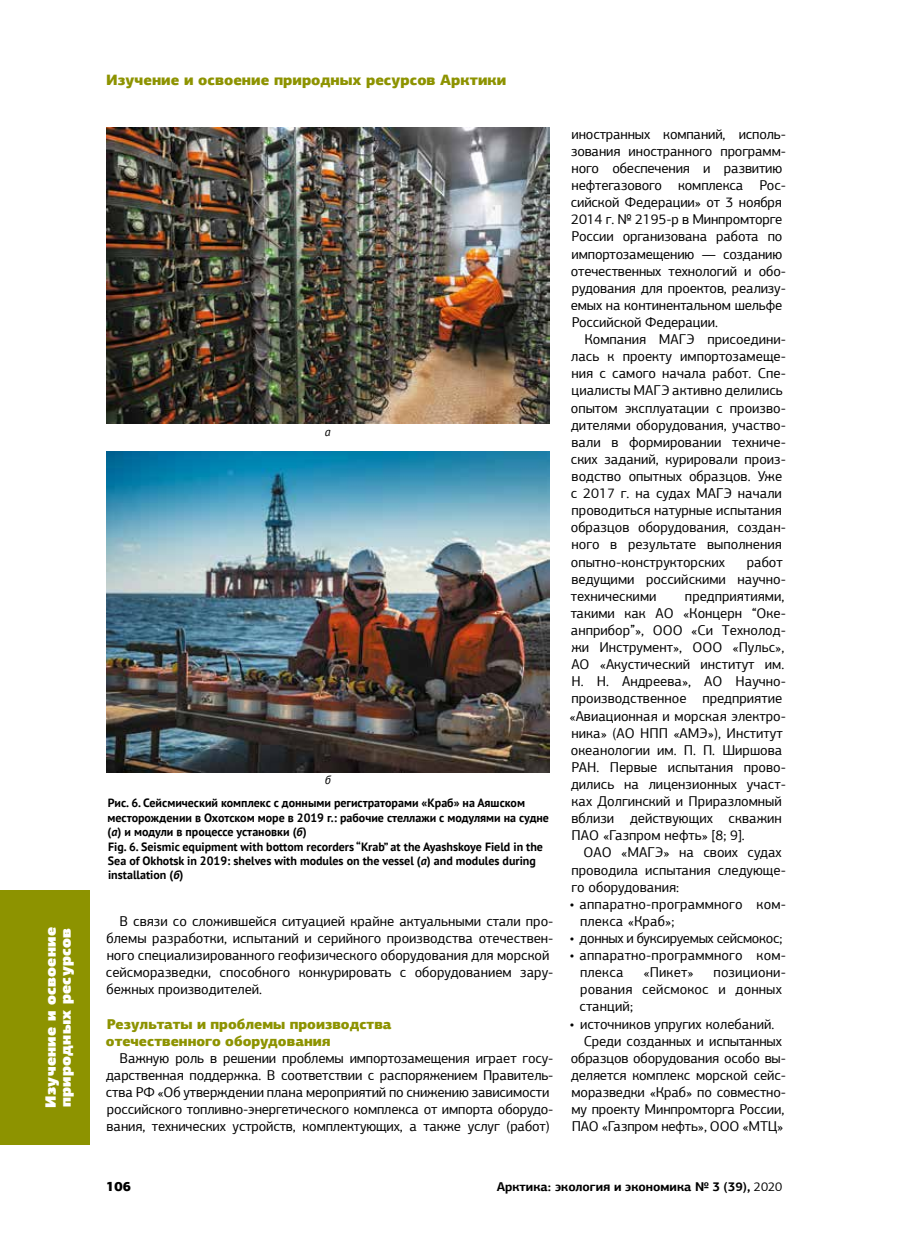
<style>
.page{position:relative;width:910px;height:1251px;background:#fff}
.page>*{position:absolute;margin:0;border:0;box-sizing:border-box;transform-origin:0 0}
.t1{font:900 15px "PF Agora Sans Pro";color:#8d9300}
.t2{font:900 15px/15px "PF Agora Sans Pro";letter-spacing:.02em;color:#fff}
.t3{font:14.25px/17.1px "PF Agora Sans Pro";color:#000}
.t4{font:900 14.25px/17.1px "PF Agora Sans Pro";color:#8d9300}
.t5{font:14.25px "PF Agora Sans Pro";letter-spacing:-.02em;color:#000}
.t6{font:900 13.5px "PF Agora Sans Pro";color:#000}
.t7{font:700 12.75px "PF Agora Sans Pro";color:#000}
.t8{font:700 12px/14.4px "PT Sans";color:#000}
.t9{font:italic 12px "PT Sans";color:#000}
.s1{font-style:italic}
.s2{font-weight:400}
</style>
<div class="page">
<div style="left:0;top:890px;width:89px;height:254px;background:#8d9300"></div>
<img style="left:106px;top:128px;width:444px;height:295px">
<img style="left:107px;top:451px;width:443px;height:321px">
<p class="t2" style="left:43px;top:1107px;width:182px;rotate:-90deg">Изучение и освоение природных ресурсов</p>
<p class="t1" style="left:106px;top:70px;width:402px">Изучение и освоение природных ресурсов Арктики</p>
<p class="t9" style="left:325px;top:424px;width:7px">а</p>
<p class="t9" style="left:325px;top:772px;width:7px">б</p>
<p class="t8" style="left:108px;top:795px;width:443px">Рис. 6. Сейсмический комплекс с донными регистраторами «Краб» на Аяшском месторождении в Охотском море в 2019 г.: рабочие стеллажи с модулями на судне (<span class="s1">а</span>) и модули в процессе установки (<span class="s1">б</span>)<br>Fig. 6. Seismic equipment with bottom recorders “Krab” at the Ayashskoye Field in the Sea of Okhotsk in 2019: shelves with modules on the vessel (<span class="s1">а</span>) and modules during installation (<span class="s1">б</span>)</p>
<p class="t3" style="left:106px;top:912px;width:449px;text-indent:14px">В связи со сложившейся ситуацией крайне актуальными стали про&shy;блемы разработки, испытаний и серийного производства отечествен&shy;ного специализированного геофизического оборудования для морской сейсморазведки, способного конкурировать с оборудованием зару&shy;бежных производителей.</p>
<p class="t4" style="left:106px;top:1014px;width:287px">Результаты и проблемы производства отечественного оборудования</p>
<p class="t3" style="left:106px;top:1049px;width:449px;text-indent:14px">Важную роль в решении проблемы импортозамещения играет госу&shy;дарственная поддержка. В соответствии с распоряжением Правитель&shy;ства РФ «Об утверждении плана мероприятий по снижению зависимости российского топливно-энергетического комплекса от импорта оборудо&shy;вания, технических устройств, комплектующих, а также услуг (работ)</p>
<p class="t3" style="left:571px;top:125px;width:217px">иностранных компаний, исполь&shy;зования иностранного программ&shy;ного обеспечения и развитию нефтегазового комплекса Рос&shy;сийской Федерации» от 3 ноября<br>2014 г. № 2195-р в Минпромторге<br>России организована работа по импортозамещению — созданию отечественных технологий и обо&shy;рудования для проектов, реализу&shy;емых на континентальном шельфе<br>Российской Федерации.</p>
<p class="t3" style="left:571px;top:330px;width:217px;text-indent:14px">Компания МАГЭ присоедини&shy;лась к проекту импортозамеще&shy;ния с самого начала работ. Спе&shy;циалисты МАГЭ активно делились опытом эксплуатации с произво&shy;дителями оборудования, участво&shy;вали в формировании техниче&shy;ских заданий, курировали произ&shy;водство опытных образцов. Уже с 2017 г. на судах МАГЭ начали проводиться натурные испытания образцов оборудования, создан&shy;ного в результате выполнения опытно-конструкторских</p>
<p class="t3" style="left:571px;top:553px;width:217px;text-indent:176px">работ ведущими российскими научно&shy;техническими</p>
<p class="t3" style="left:569px;top:587px;width:218px;text-indent:115px">предприятиями, такими как АО «Концерн “Оке&shy;анприбор”», ООО «Си Технолод&shy;жи Инструмент», ООО «Пульс»,<br>АО «Акустический институт им.<br>Н. Н. Андреева», АО Научно&shy;производственное предприятие «Авиационная и морская электро&shy;ника» (АО НПП «АМЭ»), Институт океанологии им. П. П. Ширшова<br>РАН. Первые испытания прово&shy;дились на лицензионных участ&shy;ках Долгинский и Приразломный вблизи действующих скважин<br>ПАО «Газпром нефть» [8; 9].</p>
<p class="t3" style="left:571px;top:843px;width:216px;text-indent:12px">ОАО «МАГЭ» на своих судах проводила испытания следующе&shy;го оборудования:</p>
<p class="t3" style="left:580px;top:895px;width:207px;text-indent:-10px">• аппаратно-программного ком&shy;плекса «Краб»;</p>
<p class="t5" style="left:570px;top:929px;width:214px">• донных и буксируемых сейсмокос;</p>
<p class="t3" style="left:580px;top:946px;width:207px;text-indent:-10px">• аппаратно-программного ком&shy;плекса</p>
<p class="t3" style="left:643px;top:963px;width:52px">«Пикет»</p>
<p class="t3" style="left:579px;top:963px;width:208px;text-indent:134px">позициони&shy;рования сейсмокос и донных станций;</p>
<p class="t3" style="left:570px;top:1014px;width:206px">• источников упругих колебаний.</p>
<p class="t3" style="left:584px;top:1032px;width:200px">Среди созданных и испытанных</p>
<p class="t3" style="left:571px;top:1049px;width:217px">образцов оборудования особо вы-</p>
<p class="t3" style="left:571px;top:1066px;width:216px">деляется комплекс морской сейс-</p>
<p class="t3" style="left:572px;top:1083px;width:216px">моразведки «Краб» по совместно-</p>
<p class="t3" style="left:572px;top:1100px;width:214px">му проекту Минпромторга России,</p>
<p class="t3" style="left:572px;top:1117px;width:213px">ПАО «Газпром нефть», ООО «МТЦ»</p>
<p class="t6" style="left:106px;top:1177px;width:26px">106</p>
<p class="t7" style="left:497px;top:1178px;width:287px">Арктика: экология и экономика № 3 (39), <span class="s2">2020</span></p>
</div>
